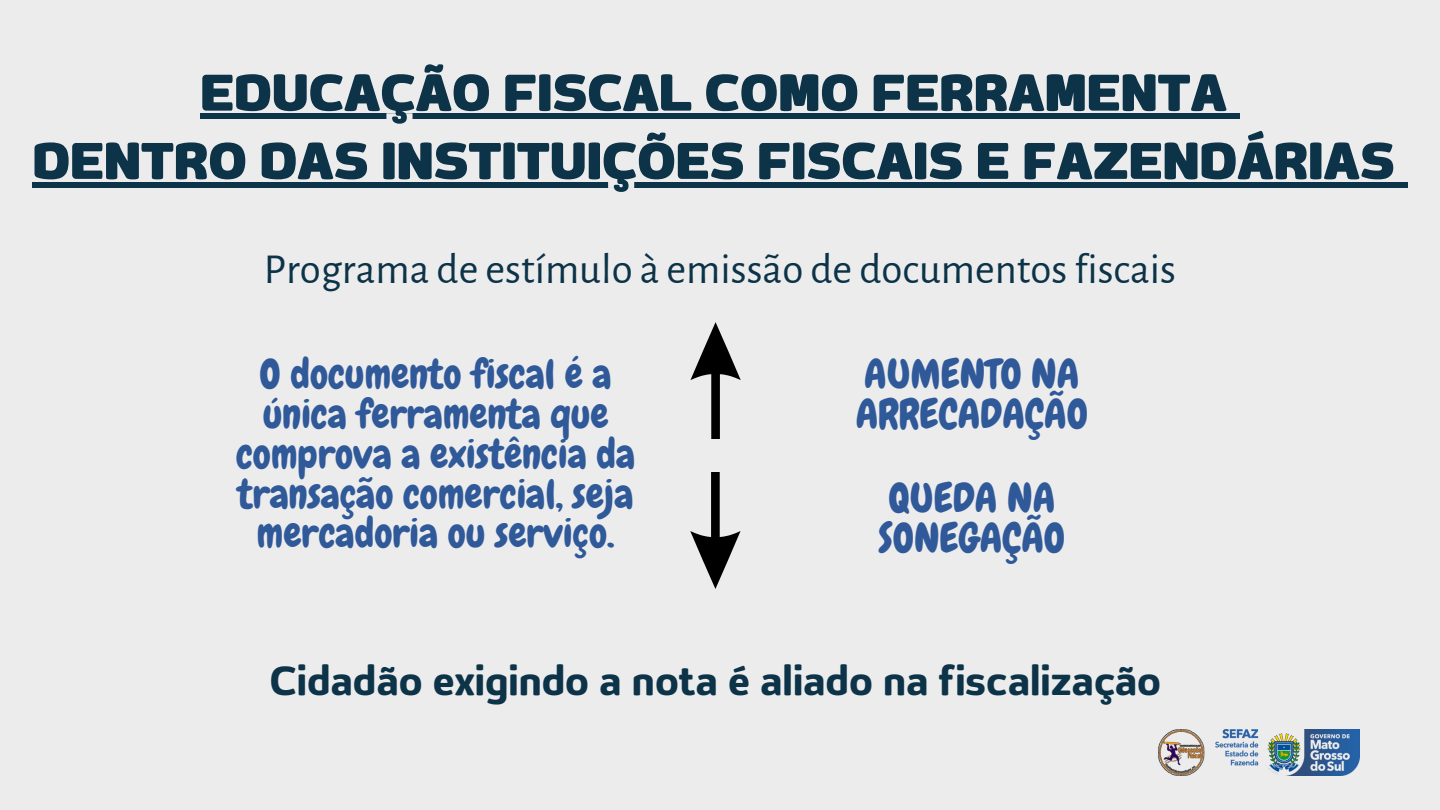
<style>
.page{position:relative;width:1440px;height:810px;background:#edeced}
.page>*{position:absolute;margin:0;border:0;box-sizing:border-box;transform-origin:0 0}
.t1{font:57px "Dumondi Bl";color:#0c3347}
.t2{font:45px "Dumondi Bo";color:#0c3347}
.t3{font:42.8px "Alegreya Sans";color:#0c3347}
.t4{font:40.5px/39.8px "Chewy";color:#2f5998}
</style>
<div class="page">
<img style="left:1158px;top:729px;width:201px;height:47px">
<svg style="left:690px;top:322px;width:51px;height:116px"></svg>
<div style="left:200px;top:114px;width:1027px;height:5px;background:#0c3347"></div>
<div style="left:1227px;top:114px;width:13px;height:5px;background:#0c3347"></div>
<div style="left:32px;top:182px;width:1363px;height:5px;background:#0c3347"></div>
<div style="left:1395px;top:182px;width:13px;height:5px;background:#0c3347"></div>
<svg style="left:690px;top:473px;width:51px;height:116px"></svg>
<p class="t1" style="left:200px;top:58px;width:1028px">EDUCAÇÃO FISCAL COMO FERRAMENTA</p>
<p class="t1" style="left:32px;top:126px;width:1364px">DENTRO DAS INSTITUIÇÕES FISCAIS E FAZENDÁRIAS</p>
<p class="t3" style="left:264px;top:249px;width:914px">Programa de estímulo à emissão de documentos fiscais</p>
<p class="t4" style="left:236px;top:355px;width:401px;text-align:center">O documento fiscal é a única ferramenta que comprova a existência da transação comercial, seja mercadoria ou serviço.</p>
<p class="t4" style="left:856px;top:355px;width:234px">AUMENTO NA<br>ARRECADAÇÃO</p>
<p class="t4" style="left:878px;top:479px;width:188px">QUEDA NA<br>SONEGAÇÃO</p>
<p class="t2" style="left:270px;top:653px;width:893px">Cidadão exigindo a nota é aliado na fiscalização</p>
</div>
